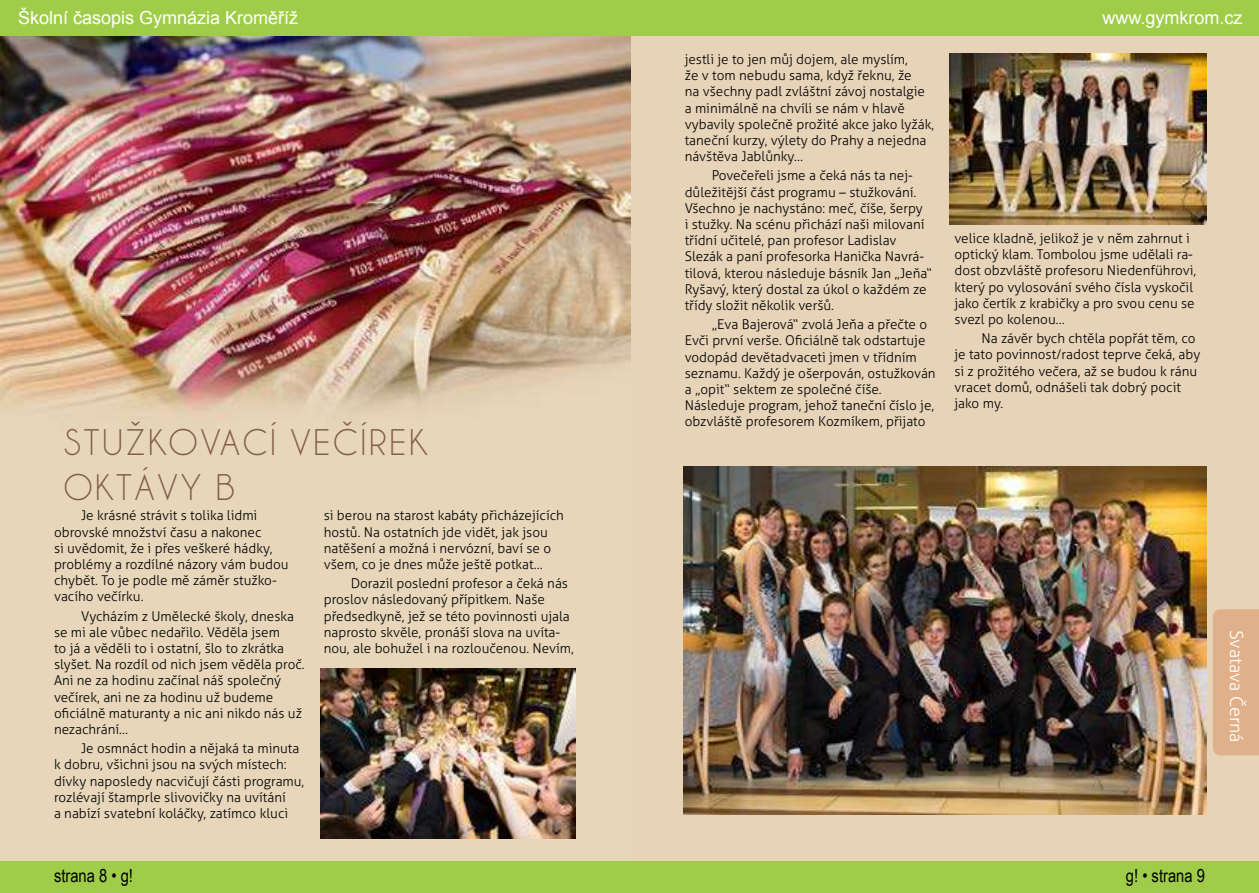
<style>
.page{position:relative;width:1259px;height:893px;background:#fff}
.page>*{position:absolute;margin:0;border:0;box-sizing:border-box;transform-origin:0 0}
.t1{font:37.5px/45px "Champagne&Limousines";letter-spacing:.07em;color:#825d4c}
.t2{font:18px "Arial";color:#fff}
.t3{font:18px "Arial Narrow";color:#000}
.t4{font:300 18px "Aller";color:#fff}
.t5{font:300 13.5px/16.2px "Aller";color:#000}
</style>
<div class="page">
<div style="left:0;top:0;width:1259px;height:36px;background:#a0cd49"></div>
<div style="left:0;top:860px;width:1259px;height:33px;background:#a0cd49"></div>
<div style="left:630px;top:36px;width:629px;height:824px;background:#e7d3b8"></div>
<img style="left:1px;top:36px;width:629px;height:824px">
<img style="left:321px;top:669px;width:255px;height:170px">
<img style="left:683px;top:466px;width:523px;height:349px">
<img style="left:950px;top:53px;width:256px;height:171px">
<div style="left:1213px;top:609px;width:46px;height:146px;background:#dfb089"></div>
<h2 class="t2" style="left:18px;top:5px;width:282px">Školní časopis Gymnázia Kroměříž</h2>
<h2 class="t2" style="left:1102px;top:5px;width:142px">www.gymkrom.cz</h2>
<h1 class="t1" style="left:64px;top:419px;width:365px">STUŽKOVACÍ VEČÍREK<br>OKTÁVY B</h1>
<p class="t5" style="left:54px;top:507px;width:236px;text-indent:27px">Je krásné strávit s tolika lidmi obrovské množství času a nakonec<br>si uvědomit, že i přes veškeré hádky, problémy a rozdílné názory vám budou chybět. To je podle mě záměr stužko&shy;vacího večírku.</p>
<p class="t5" style="left:54px;top:608px;width:252px;text-indent:27px">Vycházím z Umělecké školy, dneska se mi ale vůbec nedařilo. Věděla jsem<br>to já a věděli to i ostatní, šlo to zkrátka slyšet. Na rozdíl od nich jsem věděla proč.<br>Ani ne za hodinu začínal náš společný večírek, ani ne za hodinu už budeme oficiálně maturanty a nic ani nikdo nás už nezachrání…</p>
<p class="t5" style="left:54px;top:740px;width:252px;text-indent:27px">Je osmnáct hodin a nějaká ta minuta k dobru, všichni jsou na svých místech: dívky naposledy nacvičují části programu, rozlévají štamprle slivovičky na uvítání<br>a nabízí svatební koláčky, zatímco kluci</p>
<p class="t5" style="left:324px;top:507px;width:242px">si berou na starost kabáty přicházejících hostů. Na ostatních jde vidět, jak jsou natěšení a možná i nervózní, baví se o všem, co je dnes může ještě potkat…</p>
<p class="t5" style="left:324px;top:575px;width:252px;text-indent:27px">Dorazil poslední profesor a čeká nás proslov následovaný přípitkem. Naše předsedkyně, jež se této povinnosti ujala naprosto skvěle, pronáší slova na uvíta&shy;nou, ale bohužel i na rozloučenou. Nevím,</p>
<p class="t5" style="left:685px;top:51px;width:251px">jestli je to jen můj dojem, ale myslím,<br>že v tom nebudu sama, když řeknu, že<br>na všechny padl zvláštní závoj nostalgie a minimálně na chvíli se nám v hlavě vybavily společně prožité akce jako lyžák, taneční kurzy, výlety do Prahy a nejedna návštěva Jablůnky…</p>
<p class="t5" style="left:685px;top:167px;width:249px;text-indent:27px">Povečeřeli jsme a čeká nás ta nej&shy;důležitější část programu – stužkování.<br>Všechno je nachystáno: meč, číše, šerpy<br>i stužky. Na scénu přichází naši milovaní třídní učitelé, pan profesor Ladislav Slezák a paní profesorka Hanička Navrá&shy;tilová, kterou následuje básník Jan „Jeňa“ Ryšavý, který dostal za úkol o každém ze třídy složit několik veršů.</p>
<p class="t5" style="left:685px;top:316px;width:252px;text-indent:27px">„Eva Bajerová“ zvolá Jeňa a přečte o Evči první verše. Oficiálně tak odstartuje vodopád devětadvaceti jmen v třídním seznamu. Každý je ošerpován, ostužkován a „opit“ sektem ze společné číše.<br>Následuje program, jehož taneční číslo je, obzvláště profesorem Kozmíkem, přijato</p>
<p class="t5" style="left:954px;top:230px;width:243px">velice kladně, jelikož je v něm zahrnut i optický klam. Tombolou jsme udělali ra&shy;dost obzvláště profesoru Niedenführovi, který po vylosování svého čísla vyskočil jako čertík z krabičky a pro svou cenu se svezl po kolenou…</p>
<p class="t5" style="left:954px;top:330px;width:247px;text-indent:27px">Na závěr bych chtěla popřát těm, co je tato povinnost/radost teprve čeká, aby si z prožitého večera, až se budou k ránu vracet domů, odnášeli tak dobrý pocit jako my.</p>
<h2 class="t3" style="left:54px;top:862px;width:81px">strana 8 • g!</h2>
<h2 class="t3" style="left:1126px;top:862px;width:81px">g! • strana 9</h2>
<h2 class="t4" style="left:1247px;top:629px;width:114px;rotate:90deg">Svatava Černá</h2>
</div>
